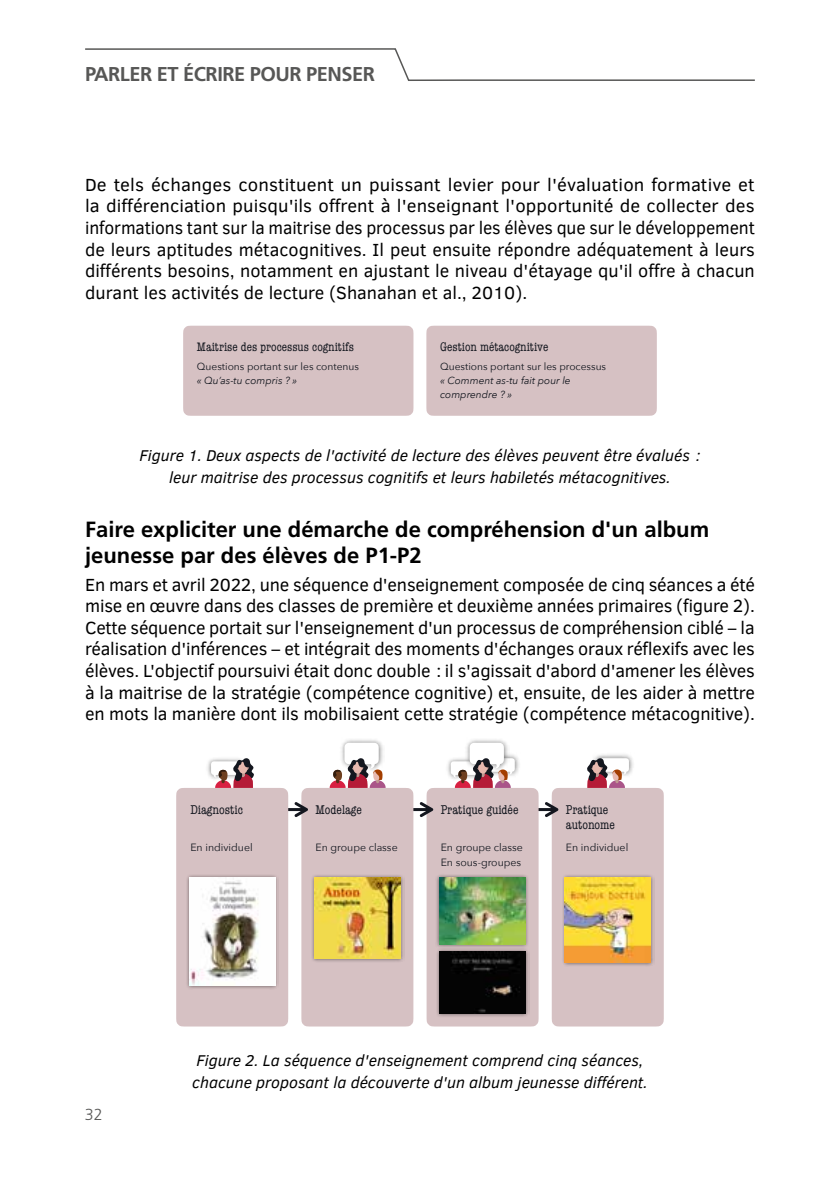
<style>
.page{position:relative;width:840px;height:1191px;background:#fff}
.page>*{position:absolute;margin:0;border:0;box-sizing:border-box;transform-origin:0 0}
.t1{font:700 22px/26.4px "Frutiger LT Std";color:#000}
.t2{font:700 20px "Frutiger LT Std";letter-spacing:-.025em;color:#575756}
.t3{font:18px/21.6px "Clear Sans";letter-spacing:-.01em;color:#000;text-align:justify}
.t4{font:italic 16px/21.6px "Clear Sans";color:#000;text-align:center}
.t5{font:300 16px "Frutiger LT Std";color:#575756}
.t6{font:condensed 13.2px/15px "American Typewriter";color:#14171f}
.t7{font:condensed 12.8px "American Typewriter";color:#14171f}
.t8{font:10.6px/14.8px "Avenir Next";color:#14171f}
.t9{font:10.2px "Avenir Next";color:#14171f}
.t10{font:italic 10.2px/14px "Avenir Next";color:#14171f}
</style>
<div class="page">
<div style="left:426px;top:326px;width:230px;height:90px;background:#d6c1c3"></div>
<div style="left:183px;top:326px;width:230px;height:90px;background:#d6c1c3"></div>
<svg style="left:176px;top:742px;width:487px;height:284px"></svg>
<img style="left:435px;top:873px;width:94px;height:74px">
<img style="left:439px;top:877px;width:86px;height:68px">
<img style="left:185px;top:873px;width:94px;height:116px">
<img style="left:189px;top:877px;width:86px;height:108px">
<img style="left:310px;top:873px;width:94px;height:89px">
<img style="left:314px;top:877px;width:86px;height:81px">
<img style="left:560px;top:873px;width:94px;height:94px">
<img style="left:564px;top:877px;width:86px;height:86px">
<img style="left:435px;top:947px;width:94px;height:70px">
<img style="left:439px;top:951px;width:86px;height:62px">
<svg style="left:85px;top:48px;width:670px;height:33px"></svg>
<p class="t2" style="left:85px;top:62px;width:291px">PARLER ET ÉCRIRE POUR PENSER</p>
<p class="t3" style="left:85px;top:174px;width:671px">De tels échanges constituent un puissant levier pour l'évaluation formative et la différenciation puisqu'ils offrent à l'enseignant l'opportunité de collecter des informations tant sur la maitrise des processus par les élèves que sur le développement de leurs aptitudes métacognitives. Il peut ensuite répondre adéquatement à leurs différents besoins, notamment en ajustant le niveau d'étayage qu'il offre à chacun durant les activités de lecture (Shanahan et al., 2010).</p>
<p class="t7" style="left:197px;top:337px;width:159px">Maitrise des processus cognitifs</p>
<p class="t7" style="left:440px;top:337px;width:110px">Gestion métacognitive</p>
<p class="t9" style="left:440px;top:358px;width:167px">Questions portant sur les processus</p>
<p class="t10" style="left:440px;top:373px;width:132px">« Comment as-tu fait pour le comprendre ? »</p>
<p class="t9" style="left:197px;top:358px;width:163px">Questions portant sur les contenus</p>
<p class="t10" style="left:197px;top:373px;width:102px">« Qu’as-tu compris ? »</p>
<p class="t4" style="left:139px;top:444px;width:562px">Figure 1. Deux aspects de l'activité de lecture des élèves peuvent être évalués : leur maitrise des processus cognitifs et leurs habiletés métacognitives.</p>
<p class="t1" style="left:85px;top:516px;width:625px">Faire expliciter une démarche de compréhension d'un album jeunesse par des élèves de P1-P2</p>
<p class="t3" style="left:85px;top:573px;width:671px">En mars et avril 2022, une séquence d'enseignement composée de cinq séances a été mise en œuvre dans des classes de première et deuxième années primaires (figure 2).<br>Cette séquence portait sur l'enseignement d'un processus de compréhension ciblé – la réalisation d'inférences – et intégrait des moments d'échanges oraux réflexifs avec les élèves. L'objectif poursuivi était donc double : il s'agissait d'abord d'amener les élèves à la maitrise de la stratégie (compétence cognitive) et, ensuite, de les aider à mettre en mots la manière dont ils mobilisaient cette stratégie (compétence métacognitive).</p>
<p class="t6" style="left:190px;top:801px;width:54px">Diagnostic</p>
<p class="t6" style="left:315px;top:801px;width:48px">Modelage</p>
<p class="t8" style="left:190px;top:839px;width:64px">En individuel</p>
<p class="t8" style="left:315px;top:839px;width:84px">En groupe classe</p>
<p class="t6" style="left:440px;top:801px;width:79px">Pratique guidée</p>
<p class="t8" style="left:440px;top:839px;width:84px">En groupe classe<br>En sous-groupes</p>
<p class="t6" style="left:565px;top:801px;width:51px">Pratique autonome</p>
<p class="t8" style="left:565px;top:839px;width:64px">En individuel</p>
<p class="t5" style="left:85px;top:1105px;width:19px">32</p>
<p class="t4" style="left:192px;top:1049px;width:457px;text-align:left">Figure 2. La séquence d'enseignement comprend cinq séances, chacune proposant la découverte d'un album jeunesse différent.</p>
</div>
